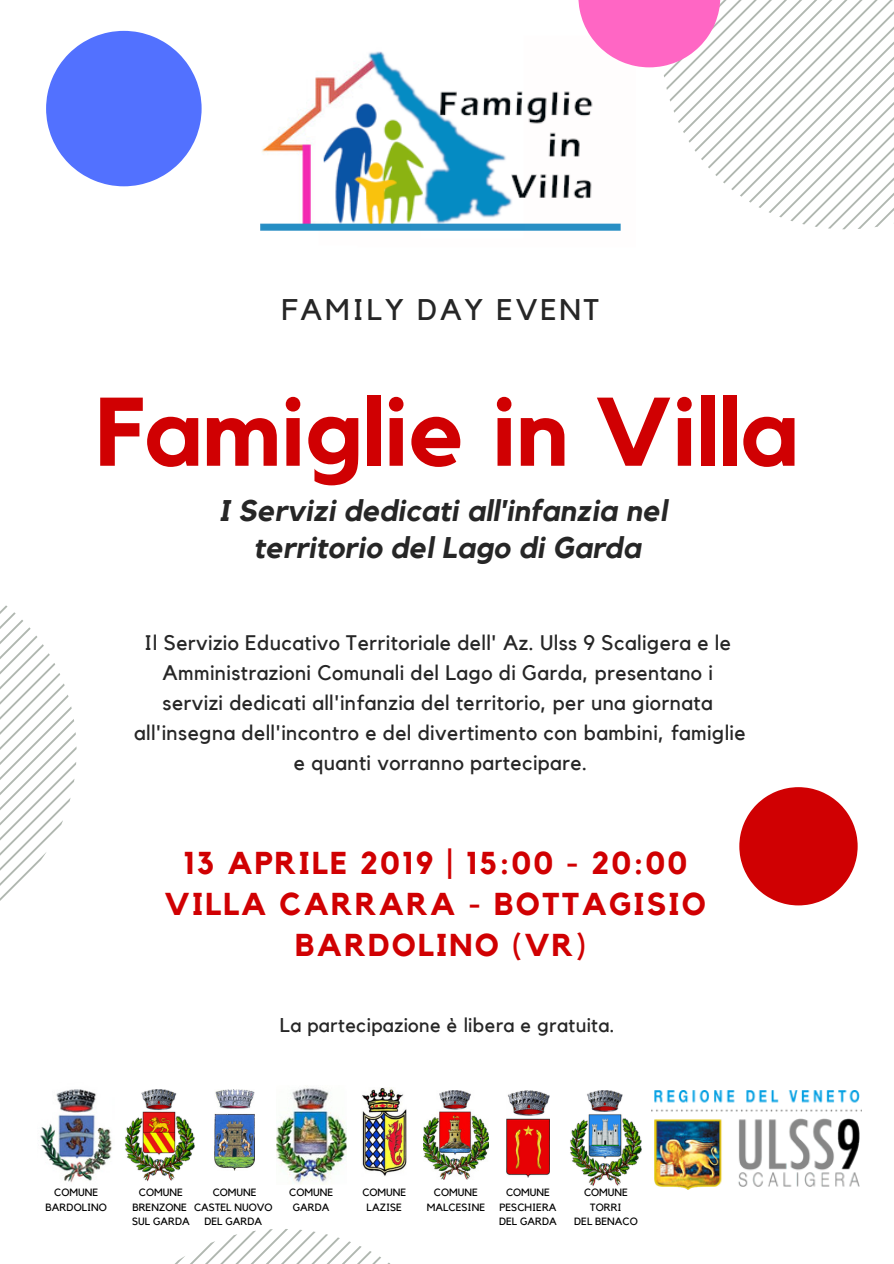
<style>
.page{position:relative;width:894px;height:1264px;background:#fff}
.page>*{position:absolute;margin:0;border:0;box-sizing:border-box;transform-origin:0 0}
.t1{font:700 96px "Kollektif";color:#d00002}
.t2{font:700 31.5px/41px "Kollektif";letter-spacing:.07em;color:#d00002;text-align:center}
.t3{font:italic 700 29.85px/37.2px "Kollektif";letter-spacing:.005em;color:#262626;text-align:center}
.t4{font:29.85px "Kollektif";letter-spacing:.095em;color:#262626}
.t5{font:21px/29.8px "Kollektif";letter-spacing:.02em;color:#262626;text-align:center}
.t6{font:19.8px "Kollektif";letter-spacing:.02em;color:#262626}
.t7{font:10.5px/14.7px "Kollektif";color:#000;text-align:center}
</style>
<div class="page">
<svg style="left:0;top:605px;width:76px;height:296px"></svg>
<img style="left:260px;top:51px;width:361px;height:180px">
<svg style="left:46px;top:31px;width:155px;height:155px"></svg>
<svg style="left:739px;top:787px;width:118px;height:118px"></svg>
<svg style="left:176px;top:1229px;width:213px;height:34px"></svg>
<svg style="left:578px;top:0;width:316px;height:229px"></svg>
<img style="left:570px;top:1090px;width:71px;height:96px">
<img style="left:40px;top:1089px;width:72px;height:94px">
<img style="left:423px;top:1090px;width:65px;height:89px">
<img style="left:214px;top:1089px;width:41px;height:81px">
<img style="left:651px;top:1090px;width:210px;height:99px">
<img style="left:125px;top:1089px;width:69px;height:92px">
<img style="left:276px;top:1086px;width:70px;height:98px">
<img style="left:506px;top:1090px;width:43px;height:87px">
<img style="left:362px;top:1087px;width:44px;height:89px">
<h3 class="t4" style="left:281px;top:296px;width:319px">FAMILY DAY EVENT</h3>
<h1 class="t1" style="left:96px;top:388px;width:704px">Famiglie in Villa</h1>
<h3 class="t3" style="left:219px;top:493px;width:449px">I Servizi dedicati all'infanzia nel territorio del Lago di Garda</h3>
<p class="t5" style="left:134px;top:629px;width:612px">Il Servizio Educativo Territoriale dell' Az. Ulss 9 Scaligera e le Amministrazioni Comunali del Lago di Garda, presentano i servizi dedicati all'infanzia del territorio, per una giornata all'insegna dell'incontro e del divertimento con bambini, famiglie e quanti vorranno partecipare.</p>
<h2 class="t2" style="left:164px;top:844px;width:542px">13 APRILE 2019 | 15:00 - 20:00<br>VILLA CARRARA - BOTTAGISIO<br>BARDOLINO (VR)</h2>
<p class="t6" style="left:280px;top:1016px;width:336px">La partecipazione è libera e gratuita.</p>
<p class="t7" style="left:46px;top:1185px;width:63px">COMUNE<br>BARDOLINO</p>
<p class="t7" style="left:194px;top:1185px;width:80px">COMUNE<br>CASTEL NUOVO<br>DEL GARDA</p>
<p class="t7" style="left:132px;top:1185px;width:59px">COMUNE<br>BRENZONE<br>SUL GARDA</p>
<p class="t7" style="left:289px;top:1185px;width:45px">COMUNE<br>GARDA</p>
<p class="t7" style="left:362px;top:1185px;width:45px">COMUNE<br>LAZISE</p>
<p class="t7" style="left:426px;top:1185px;width:60px">COMUNE<br>MALCESINE</p>
<p class="t7" style="left:499px;top:1185px;width:59px">COMUNE<br>PESCHIERA<br>DEL GARDA</p>
<p class="t7" style="left:574px;top:1185px;width:65px">COMUNE<br>TORRI<br>DEL BENACO</p>
</div>
